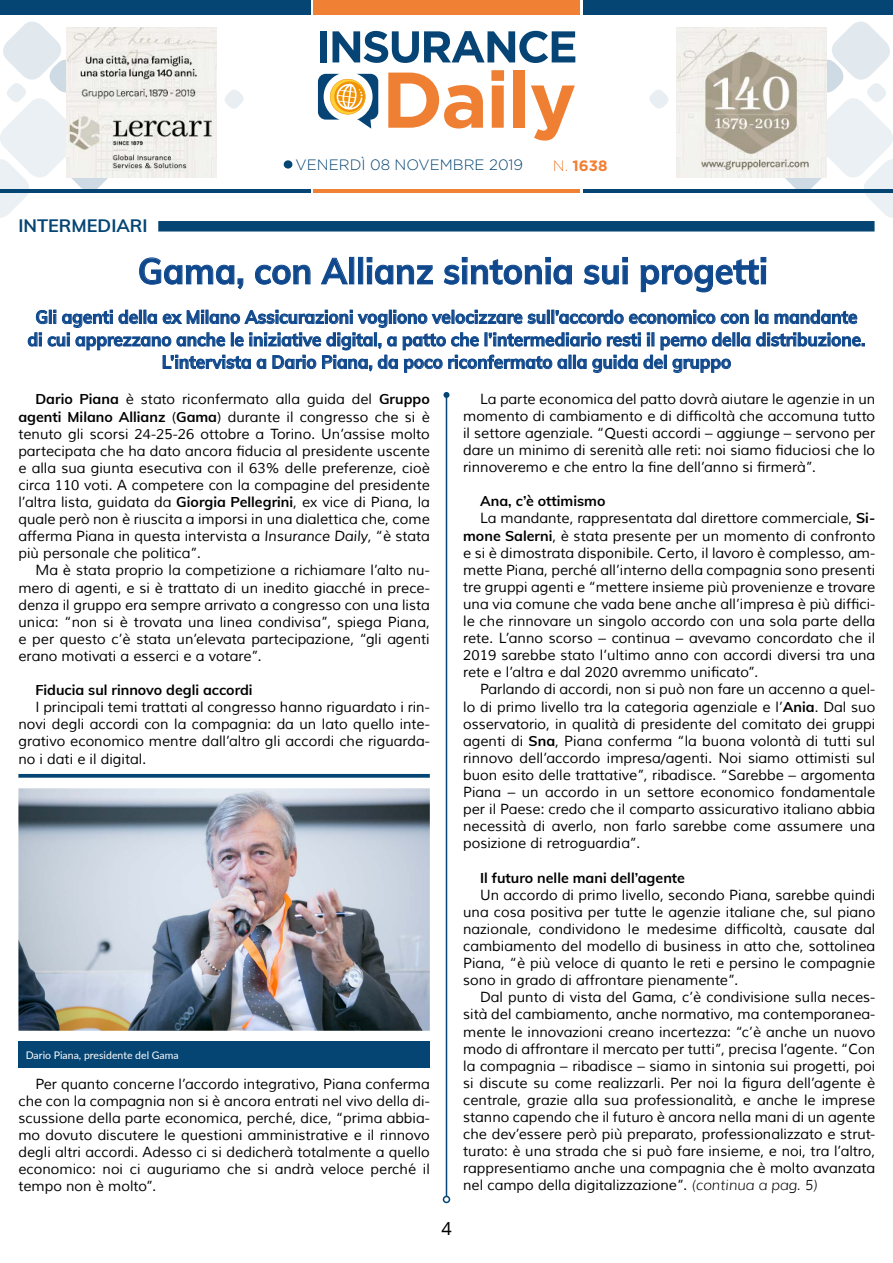
<style>
.page{position:relative;width:893px;height:1263px;background:#fff}
.page>*{position:absolute;margin:0;border:0;box-sizing:border-box;transform-origin:0 0}
.t1{font:700 36px "Muli";color:#0f488c;scale:.95 1}
.t2{font:700 18px/22.5px "Muli";color:#0f488c;text-align:center;scale:.95 1}
.t3{font:700 18px "Muli";color:#054573}
.t4{font:18px "Noto Sans";color:#000}
.t5{font:300 15px "Gotham";color:#054573}
.t6{font:700 15px "Gotham";color:#f08033}
.t7{font:14.25px/17.1px "Muli";color:#000;text-align:justify}
.t8{font:700 14.25px "Muli";color:#000}
.t9{font:10.5px "Lato";color:#fff}
.s1{font-weight:300}
.s2{font-weight:700}
.s3{font-style:italic}
.s4{font-weight:300;font-style:italic}
</style>
<div class="page">
<div style="left:583px;top:0;width:310px;height:15px;background:#054573"></div>
<div style="left:314px;top:0;width:266px;height:15px;background:#f08033"></div>
<hr style="left:583px;top:189px;width:310px;height:3px;background:#054573">
<hr style="left:314px;top:189px;width:266px;height:3px;background:#f08033">
<svg style="left:649px;top:90px;width:19px;height:19px"></svg>
<svg style="left:225px;top:90px;width:19px;height:19px"></svg>
<svg style="left:691px;top:21px;width:202px;height:202px"></svg>
<svg style="left:0;top:21px;width:202px;height:197px"></svg>
<svg style="left:318px;top:74px;width:60px;height:55px"></svg>
<svg style="left:388px;top:73px;width:95px;height:56px"></svg>
<svg style="left:491px;top:70px;width:13px;height:58px"></svg>
<div style="left:513px;top:70px;width:12px;height:58px;background:#ef7f32"></div>
<svg style="left:531px;top:85px;width:44px;height:56px"></svg>
<div style="left:320px;top:31px;width:7px;height:31px;background:#054474"></div>
<svg style="left:332px;top:31px;width:243px;height:32px"></svg>
<hr style="left:0;top:189px;width:310px;height:3px;background:#054573">
<div style="left:0;top:0;width:310px;height:15px;background:#054573"></div>
<div style="left:284px;top:160px;width:8px;height:9px;background:#054573;border-radius:50%"></div>
<img style="left:677px;top:28px;width:150px;height:150px">
<img style="left:66px;top:28px;width:150px;height:150px">
<hr style="left:446px;top:395px;width:1px;height:801px;background:#054573">
<svg style="left:443px;top:392px;width:6px;height:6px"></svg>
<div style="left:443px;top:1196px;width:7px;height:7px;border:2px solid #054573;border-radius:50%"></div>
<div style="left:158px;top:221px;width:716px;height:11px;background:#054573"></div>
<svg style="left:18px;top:774px;width:412px;height:4px;background:#17527d"></svg>
<img style="left:18px;top:788px;width:412px;height:243px">
<svg style="left:139px;top:257px;width:105px;height:33px"></svg>
<svg style="left:255px;top:264px;width:56px;height:21px"></svg>
<svg style="left:321px;top:257px;width:27px;height:28px"></svg>
<div style="left:349px;top:257px;width:5px;height:27px;border:1px solid #0f488c"></div>
<div style="left:358px;top:257px;width:5px;height:27px;border:1px solid #0f488c"></div>
<svg style="left:367px;top:257px;width:66px;height:28px"></svg>
<svg style="left:443px;top:257px;width:129px;height:28px"></svg>
<svg style="left:583px;top:257px;width:45px;height:28px"></svg>
<svg style="left:640px;top:257px;width:126px;height:36px"></svg>
<div style="left:755px;top:310px;width:3px;height:14px;border:1px solid #0f488c"></div>
<svg style="left:759px;top:314px;width:9px;height:10px"></svg>
<svg style="left:774px;top:310px;width:83px;height:14px"></svg>
<svg style="left:756px;top:332px;width:109px;height:14px"></svg>
<svg style="left:28px;top:310px;width:722px;height:63px"></svg>
<div style="left:18px;top:1041px;width:412px;height:27px;background:#054573"></div>
<p class="t3" style="left:18px;top:212px;width:131px">INTERMEDIARI</p>
<p class="t5" style="left:296px;top:157px;width:229px">VENERDÌ 08 NOVEMBRE 2019</p>
<p class="t6" style="left:553px;top:157px;width:56px"><span class="s1">N.</span> 1638</p>
<h1 class="t1" style="left:138px;top:245px;width:665px">Gama, con Allianz sintonia sui progetti</h1>
<p class="t2" style="left:28px;top:305px;width:883px">Gli agenti della ex Milano Assicurazioni vogliono velocizzare sull’accordo economico con la mandante di cui apprezzano anche le iniziative digital, a patto che l’intermediario resti il perno della distribuzione.<br>L’intervista a Dario Piana, da poco riconfermato alla guida del gruppo</p>
<p class="t7" style="left:18px;top:391px;width:413px;text-indent:17px"><span class="s2">Dario Piana</span> è stato riconfermato alla guida del <span class="s2">Gruppo agenti Milano Allianz</span> (<span class="s2">Gama</span>) durante il congresso che si è tenuto gli scorsi 24-25-26 ottobre a Torino. Un’assise molto partecipata che ha dato ancora fiducia al presidente uscente e alla sua giunta esecutiva con il 63% delle preferenze, cioè circa 110 voti. A competere con la compagine del presidente l’altra lista, guidata da <span class="s2">Giorgia Pellegrini</span>, ex vice di Piana, la quale però non è riuscita a imporsi in una dialettica che, come afferma Piana in questa intervista a <span class="s3">Insurance Daily</span>, “è stata più personale che politica”.</p>
<p class="t7" style="left:18px;top:562px;width:413px;text-indent:17px">Ma è stata proprio la competizione a richiamare l’alto nu&shy;mero di agenti, e si è trattato di un inedito giacché in prece&shy;denza il gruppo era sempre arrivato a congresso con una lista unica: “non si è trovata una linea condivisa”, spiega Piana, e per questo c’è stata un’elevata partecipazione, “gli agenti erano motivati a esserci e a votare”.</p>
<p class="t8" style="left:35px;top:680px;width:219px">Fiducia sul rinnovo degli accordi</p>
<p class="t7" style="left:18px;top:699px;width:413px;text-indent:17px">I principali temi trattati al congresso hanno riguardato i rin&shy;novi degli accordi con la compagnia: da un lato quello inte&shy;grativo economico mentre dall’altro gli accordi che riguarda&shy;no i dati e il digital.</p>
<p class="t9" style="left:26px;top:1047px;width:154px">Dario Piana, presidente del Gama</p>
<p class="t7" style="left:18px;top:1075px;width:413px;text-indent:17px">Per quanto concerne l’accordo integrativo, Piana conferma che con la compagnia non si è ancora entrati nel vivo della di&shy;scussione della parte economica, perché, dice, “prima abbia&shy;mo dovuto discutere le questioni amministrative e il rinnovo degli altri accordi. Adesso ci si dedicherà totalmente a quello economico: noi ci auguriamo che si andrà veloce perché il tempo non è molto”.</p>
<p class="t4" style="left:441px;top:1216px;width:12px">4</p>
<p class="t7" style="left:463px;top:390px;width:414px;text-indent:17px">La parte economica del patto dovrà aiutare le agenzie in un momento di cambiamento e di difficoltà che accomuna tutto il settore agenziale. “Questi accordi – aggiunge – servono per dare un minimo di serenità alle reti: noi siamo fiduciosi che lo rinnoveremo e che entro la fine dell’anno si firmerà”.</p>
<p class="t8" style="left:480px;top:491px;width:127px">Ana, c’è ottimismo</p>
<p class="t7" style="left:480px;top:510px;width:397px">La mandante, rappresentata dal direttore commerciale, <span class="s2">Si-</span></p>
<p class="t7" style="left:463px;top:527px;width:414px"><span class="s2">mone Salerni</span>, è stata presente per un momento di confronto</p>
<p class="t7" style="left:463px;top:544px;width:414px">e si è dimostrata disponibile. Certo, il lavoro è complesso, am-</p>
<p class="t7" style="left:463px;top:561px;width:414px">mette Piana, perché all’interno della compagnia sono presenti</p>
<p class="t7" style="left:463px;top:579px;width:414px">tre gruppi agenti e “mettere insieme più provenienze e trovare</p>
<p class="t7" style="left:463px;top:596px;width:414px">una via comune che vada bene anche all’impresa è più diffici-</p>
<p class="t7" style="left:463px;top:613px;width:414px">le che rinnovare un singolo accordo con una sola parte della</p>
<p class="t7" style="left:463px;top:630px;width:414px">rete. L’anno scorso – continua – avevamo concordato che il</p>
<p class="t7" style="left:463px;top:647px;width:414px">2019 sarebbe stato l’ultimo anno con accordi diversi tra una</p>
<p class="t7" style="left:463px;top:664px;width:297px">rete e l’altra e dal 2020 avremmo unificato”.</p>
<p class="t7" style="left:480px;top:681px;width:397px">Parlando di accordi, non si può non fare un accenno a quel-</p>
<p class="t7" style="left:463px;top:698px;width:414px">lo di primo livello tra la categoria agenziale e l’<span class="s2">Ania</span>. Dal suo</p>
<p class="t7" style="left:463px;top:715px;width:414px">osservatorio, in qualità di presidente del comitato dei gruppi</p>
<p class="t7" style="left:463px;top:732px;width:414px">agenti di <span class="s2">Sna</span>, Piana conferma “la buona volontà di tutti sul</p>
<p class="t7" style="left:463px;top:750px;width:414px">rinnovo dell’accordo impresa/agenti. Noi siamo ottimisti sul</p>
<p class="t7" style="left:463px;top:767px;width:414px">buon esito delle trattative”, ribadisce. “Sarebbe – argomenta</p>
<p class="t7" style="left:463px;top:784px;width:414px">Piana – un accordo in un settore economico fondamentale</p>
<p class="t7" style="left:463px;top:801px;width:414px">per il Paese: credo che il comparto assicurativo italiano abbia</p>
<p class="t7" style="left:463px;top:818px;width:414px">necessità di averlo, non farlo sarebbe come assumere una</p>
<p class="t7" style="left:463px;top:835px;width:179px">posizione di retroguardia”.</p>
<p class="t8" style="left:480px;top:867px;width:206px">Il futuro nelle mani dell’agente</p>
<p class="t7" style="left:463px;top:886px;width:414px;text-indent:17px">Un accordo di primo livello, secondo Piana, sarebbe quindi una cosa positiva per tutte le agenzie italiane che, sul piano nazionale, condividono le medesime difficoltà, causate dal cambiamento del modello di business in atto che, sottolinea Piana, “è più veloce di quanto le reti e persino le compagnie sono in grado di affrontare pienamente”.</p>
<p class="t7" style="left:463px;top:989px;width:414px;text-indent:17px">Dal punto di vista del Gama, c’è condivisione sulla neces&shy;sità del cambiamento, anche normativo, ma contemporanea&shy;mente le innovazioni creano incertezza: “c’è anche un nuovo modo di affrontare il mercato per tutti”, precisa l’agente. “Con la compagnia – ribadisce – siamo in sintonia sui progetti, poi si discute su come realizzarli. Per noi la figura dell’agente è centrale, grazie alla sua professionalità, e anche le imprese stanno capendo che il futuro è ancora nella mani di un agente che dev’essere però più preparato, professionalizzato e strut&shy;turato: è una strada che si può fare insieme, e noi, tra l’altro, rappresentiamo anche una compagnia che è molto avanzata nel campo della digitalizzazione”. <span class="s4">(continua a pag. 5)</span></p>
</div>
